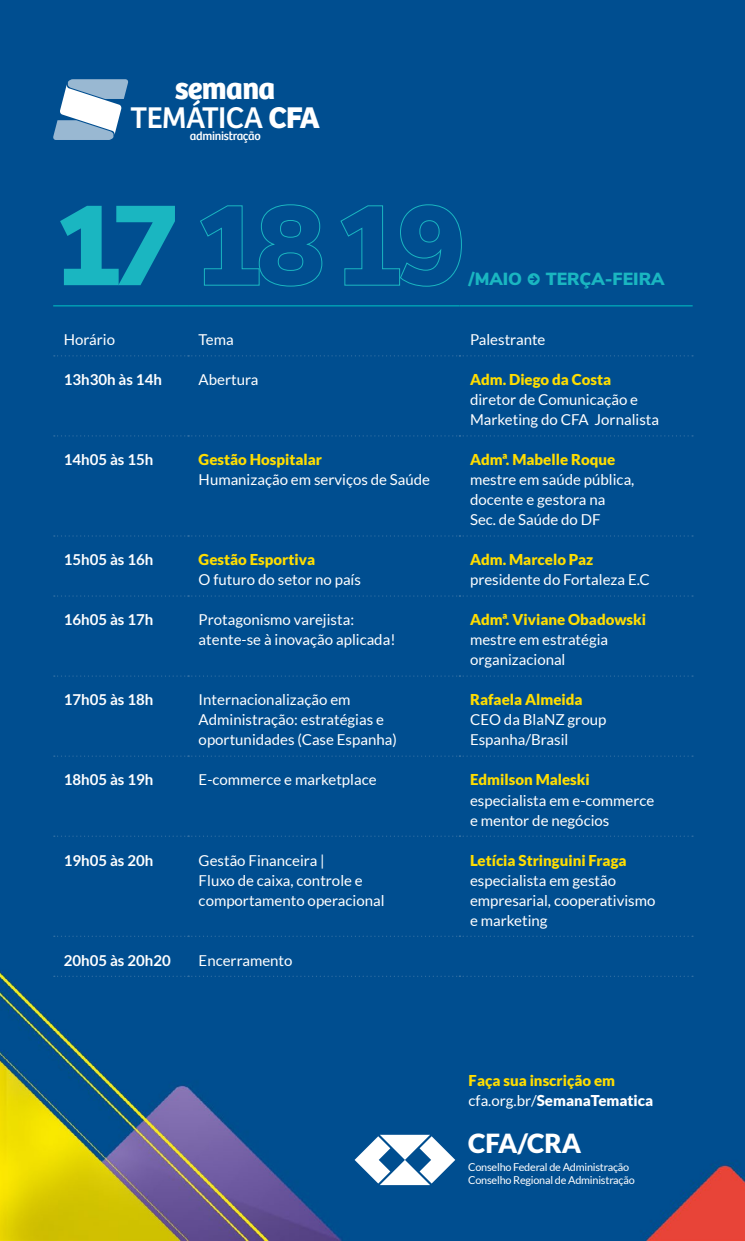
<style>
.page{position:relative;width:745px;height:1241px;background:#fff}
.page>*{position:absolute;margin:0;border:0;box-sizing:border-box;transform-origin:0 0}
.t1{font:900 112.5px "Nunito Sans";letter-spacing:-.04em;color:#1ab6c1}
.t2{font:700 31px/29px "Bree";letter-spacing:-.02em;color:#fff;text-align:center}
.t3{font:900 26.25px "Lato";color:#fff}
.t4{font:900 17.5px "Nunito Sans";color:#1ab6c1}
.t5{font:15px/20px "Lato";color:#fff}
.t6{font:900 15px/20px "Lato";color:#fd0}
.t7{font:700 15px "Lato";color:#fff}
.t8{font:12.25px "Bree";letter-spacing:-.02em;color:#fff}
.t9{font:10.88px/13px "Lato";letter-spacing:-.02em;color:#fff}
.s1{font-weight:400}
.s2{font-family:"Klavika";font-weight:700}
.s3{font-weight:400;color:#fff}
.s4{color:#fff}
</style>
<div class="page">
<div style="left:0;top:0;width:744px;height:1240px;background:#004e90"></div>
<svg style="left:354px;top:1134px;width:101px;height:50px"></svg>
<svg style="left:53px;top:79px;width:75px;height:61px"></svg>
<svg style="left:54px;top:355px;width:638px;height:1px"></svg>
<svg style="left:54px;top:435px;width:638px;height:1px"></svg>
<svg style="left:54px;top:535px;width:638px;height:1px"></svg>
<svg style="left:54px;top:595px;width:638px;height:1px"></svg>
<svg style="left:54px;top:675px;width:638px;height:1px"></svg>
<svg style="left:54px;top:755px;width:638px;height:1px"></svg>
<svg style="left:54px;top:835px;width:638px;height:1px"></svg>
<svg style="left:54px;top:935px;width:638px;height:1px"></svg>
<svg style="left:54px;top:975px;width:638px;height:1px"></svg>
<hr style="left:53px;top:305px;width:135px;height:1px;background:#00adba">
<hr style="left:188px;top:305px;width:271px;height:1px;background:#00adba">
<hr style="left:459px;top:305px;width:233px;height:1px;background:#00adba">
<h2 class="t2" style="left:130px;top:74px;width:191px">semana<br><span class="s1">TEMÁTICA</span> CFA</h2>
<p class="t8" style="left:190px;top:129px;width:72px">administração</p>
<h1 class="t1" style="left:53px;top:163px;width:413px">17 1819</h1>
<p class="t4" style="left:468px;top:266px;width:197px">/MAIO <span class="s2">•</span> TERÇA-FEIRA</p>
<p class="t5" style="left:64px;top:329px;width:53px">Horário</p>
<p class="t5" style="left:198px;top:329px;width:37px">Tema</p>
<p class="t5" style="left:469px;top:329px;width:77px">Palestrante</p>
<p class="t7" style="left:64px;top:371px;width:99px">13h30h às 14h</p>
<p class="t5" style="left:198px;top:369px;width:61px">Abertura</p>
<p class="t6" style="left:469px;top:369px;width:143px">Adm. Diego da Costa</p>
<p class="t5" style="left:469px;top:389px;width:190px">diretor de Comunicação e<br>Marketing do CFA Jornalista</p>
<p class="t7" style="left:64px;top:451px;width:91px">14h05 às 15h</p>
<p class="t6" style="left:198px;top:449px;width:125px">Gestão Hospitalar</p>
<p class="t5" style="left:198px;top:469px;width:233px">Humanização em serviços de Saúde</p>
<p class="t6" style="left:469px;top:449px;width:147px">Admª. Mabelle Roque</p>
<p class="t5" style="left:469px;top:469px;width:166px">mestre em saúde pública, docente e gestora na<br>Sec. de Saúde do DF</p>
<p class="t7" style="left:64px;top:551px;width:91px">15h05 às 16h</p>
<p class="t6" style="left:198px;top:549px;width:118px">Gestão Esportiva</p>
<p class="t5" style="left:198px;top:569px;width:164px">O futuro do setor no país</p>
<p class="t6" style="left:469px;top:549px;width:125px">Adm. Marcelo Paz</p>
<p class="t5" style="left:469px;top:569px;width:181px">presidente do Fortaleza E.C</p>
<p class="t7" style="left:64px;top:611px;width:91px">16h05 às 17h</p>
<p class="t5" style="left:198px;top:609px;width:198px">Protagonismo varejista: atente-se à inovação aplicada!</p>
<p class="t6" style="left:469px;top:609px;width:177px">Admª. Viviane Obadowski</p>
<p class="t5" style="left:469px;top:629px;width:140px">mestre em estratégia organizacional</p>
<p class="t7" style="left:64px;top:691px;width:91px">17h05 às 18h</p>
<p class="t5" style="left:198px;top:689px;width:199px">Internacionalização em<br>Administração: estratégias e oportunidades (Case Espanha)</p>
<p class="t6" style="left:469px;top:689px;width:114px">Rafaela Almeida</p>
<p class="t5" style="left:469px;top:709px;width:138px">CEO da BlaNZ group<br>Espanha/Brasil</p>
<p class="t7" style="left:64px;top:771px;width:91px">18h05 às 19h</p>
<p class="t5" style="left:198px;top:769px;width:179px">E-commerce e marketplace</p>
<p class="t6" style="left:469px;top:769px;width:121px">Edmilson Maleski</p>
<p class="t5" style="left:469px;top:789px;width:186px">especialista em e-commerce e mentor de negócios</p>
<p class="t7" style="left:64px;top:851px;width:91px">19h05 às 20h</p>
<p class="t5" style="left:198px;top:849px;width:187px">Gestão Financeira |<br>Fluxo de caixa, controle e comportamento operacional</p>
<p class="t6" style="left:469px;top:849px;width:158px">Letícia Stringuini Fraga</p>
<p class="t5" style="left:469px;top:869px;width:187px">especialista em gestão empresarial, cooperativismo e marketing</p>
<p class="t7" style="left:64px;top:951px;width:108px">20h05 às 20h20</p>
<p class="t5" style="left:198px;top:949px;width:95px">Encerramento</p>
<p class="t6" style="left:468px;top:1069px;width:186px">Faça sua inscrição em <span class="s3">cfa.org.br/</span><span class="s4">SemanaTematica</span></p>
<h3 class="t3" style="left:468px;top:1128px;width:115px">CFA/CRA</h3>
<p class="t9" style="left:468px;top:1160px;width:168px">Conselho Federal de Administração<br>Conselho Regional de Administração</p>
</div>
